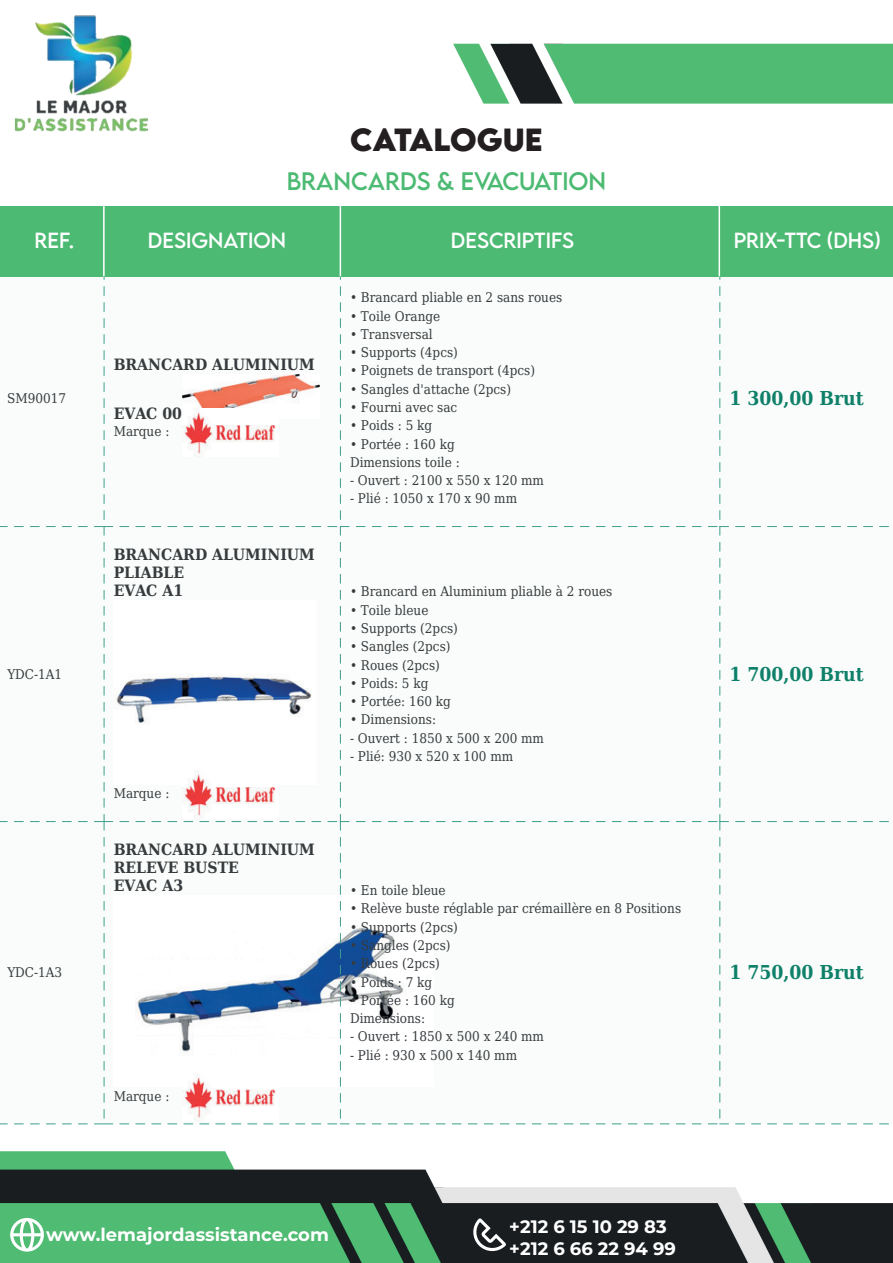
<style>
.page{position:relative;width:893px;height:1263px;background:#fff}
.page>*{position:absolute;margin:0;border:0;box-sizing:border-box;transform-origin:0 0}
.t1{font:700 28.5px "LEMONMILK";color:#231f20}
.t2{font:700 23.7px "DejaVu Serif Condensed";color:#303437}
.t3{font:22.5px "LEMONMILK";color:#4cba72}
.t4{font:19.5px "LEMONMILK";color:#fff}
.t5{font:700 19.2px "DejaVu Serif Condensed";color:#0e8069}
.t6{font:700 18px/21.6px "Montserrat";color:#fff}
.t7{font:700 15.6px/18.3px "DejaVu Serif Condensed";color:#373b3e}
.t8{font:13.35px/18.3px "DejaVu Serif Condensed";color:#373b3e}
</style>
<div class="page">
<img style="left:0;top:15px;width:893px;height:1248px">
<div style="left:262px;top:124px;width:385px;height:99px;background:#fff"></div>
<div style="left:0;top:206px;width:893px;height:70px;background:#4cba72"></div>
<hr style="left:719px;top:206px;width:1px;height:70px;background:#fff">
<hr style="left:340px;top:206px;width:1px;height:70px;background:#fff">
<hr style="left:103px;top:206px;width:2px;height:70px;background:#fff">
<svg style="left:10px;top:1218px;width:34px;height:33px"></svg>
<svg style="left:471px;top:1218px;width:35px;height:33px"></svg>
<h1 class="t1" style="left:350px;top:120px;width:194px">CATALOGUE</h1>
<h3 class="t3" style="left:287px;top:167px;width:321px">BRANCARDS &amp; EVACUATION</h3>
<h2 class="t2" style="left:370px;top:130px;width:154px">CATALOGUE</h2>
<h3 class="t4" style="left:34px;top:228px;width:41px">REF.</h3>
<h3 class="t4" style="left:148px;top:228px;width:140px">DESiGNATiON</h3>
<h3 class="t4" style="left:451px;top:228px;width:125px">DESCRIPTIFS</h3>
<h3 class="t4" style="left:734px;top:228px;width:148px">PRIX-TTC (DHS)</h3>
<p class="t8" style="left:7px;top:389px;width:60px">SM90017</p>
<p class="t8" style="left:7px;top:664px;width:56px">YDC-1A1</p>
<p class="t8" style="left:7px;top:963px;width:56px">YDC-1A3</p>
<p class="t7" style="left:114px;top:355px;width:203px">BRANCARD ALUMINIUM</p>
<p class="t7" style="left:114px;top:404px;width:70px">EVAC 00</p>
<p class="t8" style="left:114px;top:422px;width:57px">Marque :</p>
<p class="t7" style="left:114px;top:545px;width:203px">BRANCARD ALUMINIUM<br>PLIABLE<br>EVAC A1</p>
<p class="t8" style="left:114px;top:784px;width:57px">Marque :</p>
<p class="t7" style="left:114px;top:840px;width:203px">BRANCARD ALUMINIUM<br>RELEVE BUSTE<br>EVAC A3</p>
<p class="t8" style="left:114px;top:1086px;width:57px">Marque :</p>
<p class="t8" style="left:350px;top:288px;width:214px">• Brancard pliable en 2 sans roues</p>
<p class="t8" style="left:350px;top:306px;width:92px">• Toile Orange</p>
<p class="t8" style="left:350px;top:325px;width:84px">• Transversal</p>
<p class="t8" style="left:350px;top:343px;width:109px">• Supports (4pcs)</p>
<p class="t8" style="left:350px;top:361px;width:187px">• Poignets de transport (4pcs)</p>
<p class="t8" style="left:350px;top:379px;width:163px">• Sangles d'attache (2pcs)</p>
<p class="t8" style="left:350px;top:398px;width:109px">• Fourni avec sac</p>
<p class="t8" style="left:350px;top:416px;width:84px">• Poids : 5 kg</p>
<p class="t8" style="left:350px;top:434px;width:111px">• Portée : 160 kg<br>Dimensions toile :</p>
<p class="t8" style="left:350px;top:471px;width:195px">- Ouvert : 2100 x 550 x 120 mm</p>
<p class="t8" style="left:350px;top:489px;width:169px">- Plié : 1050 x 170 x 90 mm</p>
<p class="t8" style="left:350px;top:582px;width:264px">• Brancard en Aluminium pliable à 2 roues</p>
<p class="t8" style="left:350px;top:600px;width:80px">• Toile bleue</p>
<p class="t8" style="left:350px;top:619px;width:109px">• Supports (2pcs)</p>
<p class="t8" style="left:350px;top:637px;width:102px">• Sangles (2pcs)</p>
<p class="t8" style="left:350px;top:655px;width:91px">• Roues (2pcs)</p>
<p class="t8" style="left:350px;top:674px;width:80px">• Poids: 5 kg</p>
<p class="t8" style="left:350px;top:692px;width:102px">• Portée: 160 kg</p>
<p class="t8" style="left:350px;top:710px;width:88px">• Dimensions:</p>
<p class="t8" style="left:350px;top:728px;width:195px">- Ouvert : 1850 x 500 x 200 mm</p>
<p class="t8" style="left:350px;top:747px;width:165px">- Plié: 930 x 520 x 100 mm</p>
<p class="t8" style="left:350px;top:881px;width:97px">• En toile bleue</p>
<p class="t8" style="left:350px;top:899px;width:333px">• Relève buste réglable par crémaillère en 8 Positions</p>
<p class="t8" style="left:350px;top:917px;width:109px">• Supports (2pcs)</p>
<p class="t8" style="left:350px;top:936px;width:102px">• Sangles (2pcs)</p>
<p class="t8" style="left:350px;top:954px;width:91px">• Roues (2pcs)</p>
<p class="t8" style="left:350px;top:972px;width:84px">• Poids : 7 kg</p>
<p class="t8" style="left:350px;top:990px;width:106px">• Portée : 160 kg<br>Dimensions:</p>
<p class="t8" style="left:350px;top:1027px;width:195px">- Ouvert : 1850 x 500 x 240 mm</p>
<p class="t8" style="left:350px;top:1045px;width:169px">- Plié : 930 x 500 x 140 mm</p>
<h3 class="t6" style="left:46px;top:1223px;width:284px">www.lemajordassistance.com</h3>
<h3 class="t6" style="left:509px;top:1215px;width:168px">+212 6 15 10 29 83 +212 6 66 22 94 99</h3>
<h3 class="t5" style="left:729px;top:383px;width:136px">1 300,00 Brut</h3>
<h3 class="t5" style="left:729px;top:659px;width:136px">1 700,00 Brut</h3>
<h3 class="t5" style="left:729px;top:957px;width:136px">1 750,00 Brut</h3>
</div>
